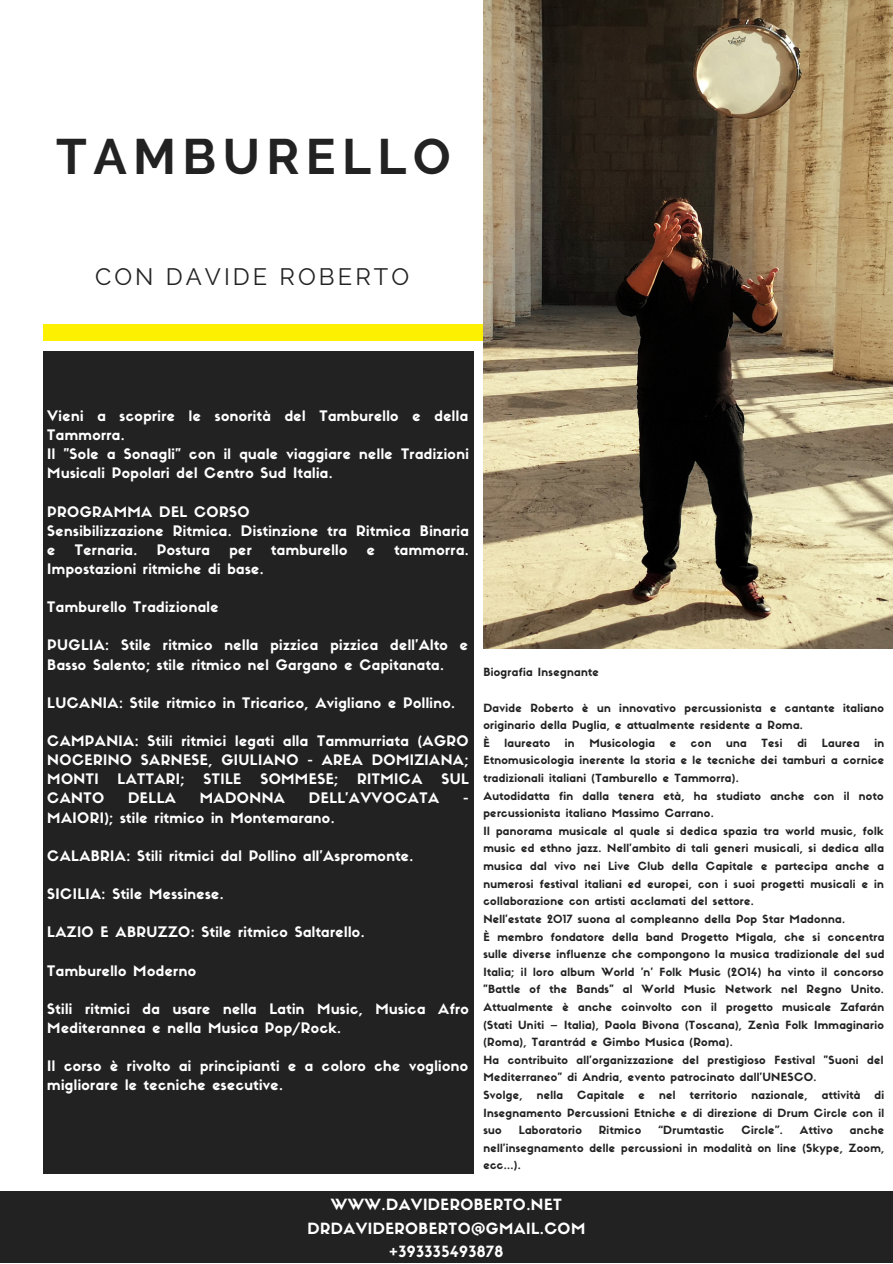
<style>
.page{position:relative;width:893px;height:1264px;background:#fff}
.page>*{position:absolute;margin:0;border:0;box-sizing:border-box;transform-origin:0 0}
.t1{font:700 49.65px "Raleway";letter-spacing:.13em;color:#222}
.t2{font:23.7px "Raleway";letter-spacing:.13em;color:#222}
.t3{font:15.15px/23.5px "Sifonn Basic";letter-spacing:.03em;color:#fff;text-align:center}
.t4{font:14.25px/19px "Sifonn Basic";letter-spacing:.03em;color:#fff}
.t5{font:11.1px/17.5px "Sifonn Basic";letter-spacing:.03em;color:#222}
</style>
<div class="page">
<div style="left:43px;top:324px;width:849px;height:17px;background:#fef001"></div>
<img style="left:483px;top:0;width:409px;height:648px">
<div style="left:0;top:1191px;width:892px;height:71px;background:#222"></div>
<div style="left:43px;top:351px;width:430px;height:822px;background:#222"></div>
<h1 class="t1" style="left:56px;top:128px;width:395px">TAMBURELLO</h1>
<h2 class="t2" style="left:95px;top:263px;width:315px">CON DAVIDE ROBERTO</h2>
<p class="t4" style="left:47px;top:408px;width:423px">Vieni a scoprire le sonorità del Tamburello e della Tammorra.<br>Il "Sole a Sonagli" con il quale viaggiare nelle Tradizioni Musicali Popolari del Centro Sud Italia.</p>
<p class="t4" style="left:47px;top:503px;width:423px">PROGRAMMA DEL CORSO<br>Sensibilizzazione Ritmica. Distinzione tra Ritmica Binaria e</p>
<p class="t4" style="left:75px;top:542px;width:64px">Ternaria.</p>
<p class="t4" style="left:157px;top:542px;width:55px">Postura</p>
<p class="t4" style="left:229px;top:542px;width:24px">per</p>
<p class="t4" style="left:271px;top:542px;width:78px">tamburello</p>
<p class="t4" style="left:367px;top:542px;width:10px">e</p>
<p class="t4" style="left:394px;top:542px;width:76px">tammorra.</p>
<p class="t4" style="left:47px;top:561px;width:218px">Impostazioni ritmiche di base.</p>
<p class="t4" style="left:47px;top:599px;width:173px">Tamburello Tradizionale</p>
<p class="t4" style="left:47px;top:637px;width:422px">PUGLIA: Stile ritmico nella pizzica pizzica dell’Alto e<br>Basso Salento; stile ritmico nel Gargano e Capitanata.</p>
<p class="t4" style="left:47px;top:694px;width:409px">LUCANIA: Stile ritmico in Tricarico, Avigliano e Pollino.</p>
<p class="t4" style="left:47px;top:733px;width:423px;text-align:justify">CAMPANIA: Stili ritmici legati alla Tammurriata (AGRO NOCERINO SARNESE, GIULIANO - AREA DOMIZIANA; MONTI</p>
<p class="t4" style="left:118px;top:771px;width:68px">LATTARI;</p>
<p class="t4" style="left:203px;top:771px;width:39px">STILE</p>
<p class="t4" style="left:260px;top:771px;width:79px">SOMMESE;</p>
<p class="t4" style="left:357px;top:771px;width:67px">RITMICA</p>
<p class="t4" style="left:441px;top:771px;width:29px">SUL</p>
<p class="t4" style="left:47px;top:790px;width:58px">CANTO</p>
<p class="t4" style="left:128px;top:790px;width:49px">DELLA</p>
<p class="t4" style="left:200px;top:790px;width:86px">MADONNA</p>
<p class="t4" style="left:309px;top:790px;width:132px">DELL'AVVOCATA</p>
<p class="t4" style="left:463px;top:790px;width:7px">-</p>
<p class="t4" style="left:47px;top:809px;width:289px">MAIORI); stile ritmico in Montemarano.</p>
<p class="t4" style="left:47px;top:847px;width:367px">CALABRIA: Stili ritmici dal Pollino all'Aspromonte.</p>
<p class="t4" style="left:47px;top:886px;width:178px">SICILIA: Stile Messinese.</p>
<p class="t4" style="left:47px;top:924px;width:319px">LAZIO E ABRUZZO: Stile ritmico Saltarello.</p>
<p class="t4" style="left:47px;top:962px;width:150px">Tamburello Moderno</p>
<p class="t4" style="left:47px;top:1000px;width:423px">Stili ritmici da usare nella Latin Music, Musica Afro<br>Mediterannea e nella Musica Pop/Rock.</p>
<p class="t4" style="left:47px;top:1057px;width:422px">Il corso è rivolto ai principianti e a coloro che vogliono migliorare le tecniche esecutive.</p>
<p class="t5" style="left:483px;top:665px;width:117px">Biografia Insegnante</p>
<p class="t5" style="left:483px;top:700px;width:402px">Davide Roberto è un innovativo percussionista e cantante italiano originario della Puglia, e attualmente residente a Roma.<br>È</p>
<p class="t5" style="left:504px;top:735px;width:47px">laureato</p>
<p class="t5" style="left:565px;top:735px;width:11px">in</p>
<p class="t5" style="left:589px;top:735px;width:67px">Musicologia</p>
<p class="t5" style="left:669px;top:735px;width:8px">e</p>
<p class="t5" style="left:691px;top:735px;width:22px">con</p>
<p class="t5" style="left:726px;top:735px;width:22px">una</p>
<p class="t5" style="left:761px;top:735px;width:22px">Tesi</p>
<p class="t5" style="left:797px;top:735px;width:11px">di</p>
<p class="t5" style="left:821px;top:735px;width:39px">Laurea</p>
<p class="t5" style="left:483px;top:735px;width:402px;text-indent:391px">in Etnomusicologia inerente la storia e le tecniche dei tamburi a cornice tradizionali italiani (Tamburello e Tammorra).<br>Autodidatta fin dalla tenera età, ha studiato anche con il noto percussionista italiano Massimo Carrano.<br>Il panorama musicale al quale si dedica spazia tra world music, folk music ed ethno jazz. Nell’ambito di tali generi musicali, si dedica alla musica dal vivo nei Live Club della Capitale e partecipa anche a numerosi festival italiani ed europei, con i suoi progetti musicali e in collaborazione con artisti acclamati del settore.<br>Nell'estate 2017 suona al compleanno della Pop Star Madonna.<br>È membro fondatore della band Progetto Migala, che si concentra sulle diverse influenze che compongono la musica tradizionale del sud Italia; il loro album World 'n' Folk Music (2014) ha vinto il concorso "Battle of the Bands" al World Music Network nel Regno Unito.<br>Attualmente è anche coinvolto con il progetto musicale Zafarán (Stati Uniti – Italia), Paola Bivona (Toscana), Zenìa Folk Immaginario (Roma), Tarantrád e Gimbo Musica (Roma).<br>Ha contribuito all'organizzazione del prestigioso Festival "Suoni del Mediterraneo" di Andria, evento patrocinato dall'UNESCO.<br>Svolge,</p>
<p class="t5" style="left:536px;top:1087px;width:28px">nella</p>
<p class="t5" style="left:577px;top:1087px;width:49px">Capitale</p>
<p class="t5" style="left:638px;top:1087px;width:8px">e</p>
<p class="t5" style="left:659px;top:1087px;width:18px">nel</p>
<p class="t5" style="left:689px;top:1087px;width:49px">territorio</p>
<p class="t5" style="left:751px;top:1087px;width:58px">nazionale,</p>
<p class="t5" style="left:821px;top:1087px;width:40px">attività</p>
<p class="t5" style="left:483px;top:1087px;width:402px;text-align:justify;text-indent:391px">di Insegnamento Percussioni Etniche e di direzione di Drum Circle con il suo</p>
<p class="t5" style="left:518px;top:1122px;width:65px">Laboratorio</p>
<p class="t5" style="left:598px;top:1122px;width:44px">Ritmico</p>
<p class="t5" style="left:658px;top:1122px;width:68px">“Drumtastic</p>
<p class="t5" style="left:741px;top:1122px;width:43px">Circle”.</p>
<p class="t5" style="left:799px;top:1122px;width:35px">Attivo</p>
<p class="t5" style="left:483px;top:1122px;width:402px;text-align:justify;text-indent:366px">anche nell'insegnamento delle percussioni in modalità on line (Skype, Zoom, ecc...).</p>
<h3 class="t3" style="left:307px;top:1194px;width:279px">WWW.DAVIDEROBERTO.NET<br>DRDAVIDEROBERTO@GMAIL.COM +393335493878</h3>
</div>
